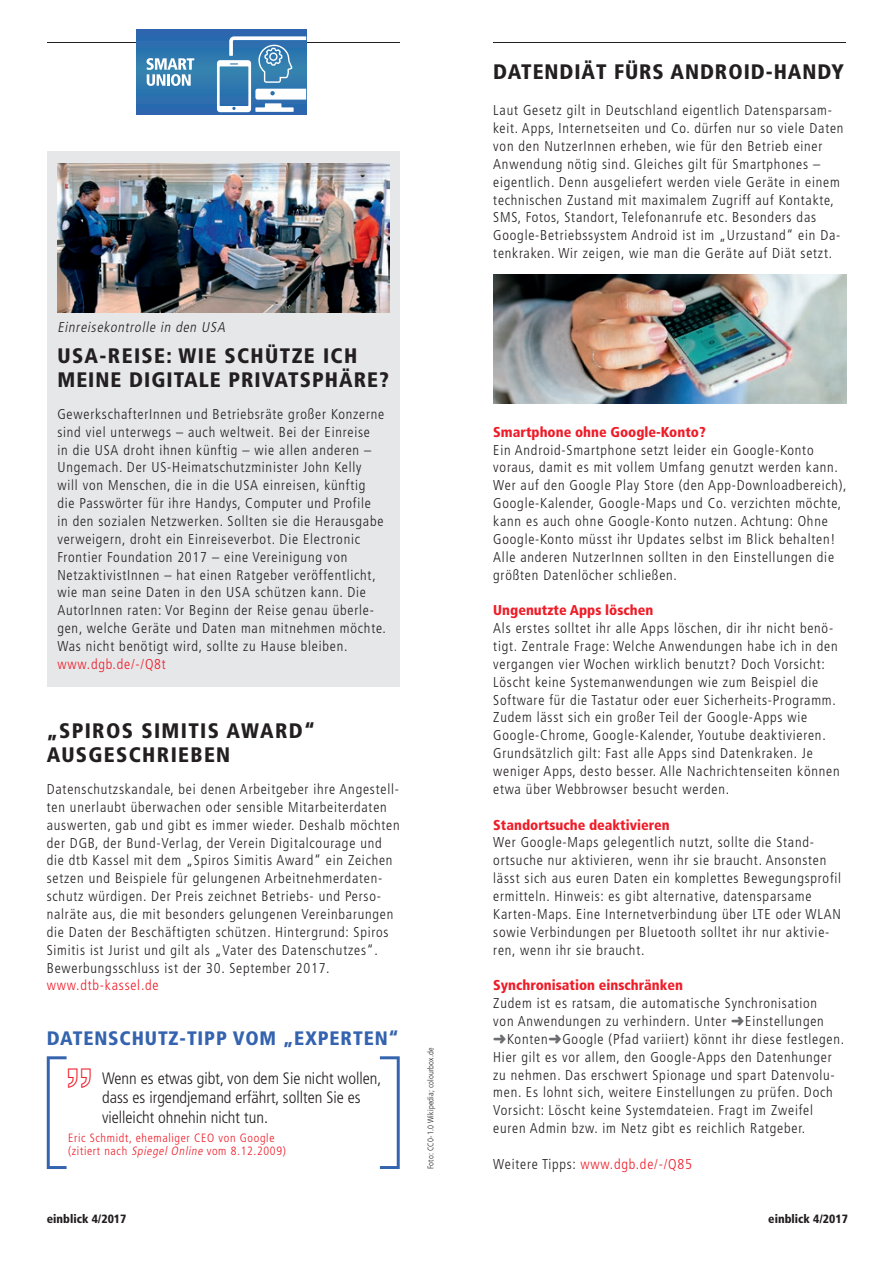
<style>
.page{position:relative;width:893px;height:1263px;background:#fff}
.page>*{position:absolute;margin:0;border:0;box-sizing:border-box;transform-origin:0 0}
.t1{font:900 condensed 21px/24px "Frutiger";letter-spacing:.05em;color:#231f20}
.t2{font:900 condensed 19.5px "Frutiger";letter-spacing:.045em;color:#3463af}
.t3{font:300 condensed 16.5px/19.5px "Frutiger";color:#231f20}
.t4{font:300 condensed 14.25px/17.9px "Frutiger";letter-spacing:.055em;color:#231f20}
.t5{font:900 condensed 14.25px "Frutiger";color:#ee1c28}
.t6{font:300 condensed 14.25px "Frutiger";letter-spacing:.055em;color:#ee1c28}
.t7{font:italic 300 condensed 14.25px "Frutiger";color:#231f20}
.t8{font:300 condensed 12px/13.5px "Frutiger";letter-spacing:.055em;color:#ee1c28}
.t9{font:900 condensed 12px "Frutiger";color:#231f20}
.t10{font:300 condensed 8.25px "Frutiger";letter-spacing:.02em;color:#231f20}
.s1{font-style:italic}
.s2{color:#6c6d70}
.s3{color:#231f20}
</style>
<div class="page">
<hr style="left:47px;top:43px;width:353px;height:1px;background:#231f20">
<hr style="left:493px;top:43px;width:353px;height:1px;background:#231f20">
<div style="left:47px;top:151px;width:353px;height:536px;background:#e6e7e9"></div>
<svg style="left:380px;top:1056px;width:20px;height:113px"></svg>
<svg style="left:136px;top:30px;width:170px;height:85px;background:#2c6fae"></svg>
<svg style="left:146px;top:58px;width:48px;height:28px"></svg>
<svg style="left:217px;top:36px;width:89px;height:76px"></svg>
<img style="left:493px;top:274px;width:353px;height:130px">
<img style="left:57px;top:164px;width:332px;height:149px">
<svg style="left:47px;top:1056px;width:20px;height:113px"></svg>
<p class="t7" style="left:57px;top:319px;width:172px">Einreisekontrolle in den USA</p>
<h1 class="t1" style="left:57px;top:344px;width:333px">USA-REISE: WIE SCHÜTZE ICH<br>MEINE DIGITALE PRIVATSPHÄRE?</h1>
<p class="t4" style="left:57px;top:405px;width:330px">GewerkschafterInnen und Betriebsräte großer Konzerne sind viel unterwegs – auch weltweit. Bei der Einreise<br>in die USA droht ihnen künftig – wie allen anderen – Ungemach. Der US-Heimatschutzminister John Kelly<br>will von Menschen, die in die USA einreisen, künftig die Passwörter für ihre Handys, Computer und Profile<br>in den sozialen Netzwerken. Sollten sie die Herausgabe verweigern, droht ein Einreiseverbot. Die Electronic Frontier Foundation 2017 – eine Vereinigung von NetzaktivistInnen – hat einen Ratgeber veröffentlicht, wie man seine Daten in den USA schützen kann. Die AutorInnen raten: Vor Beginn der Reise genau überle&shy;gen, welche Geräte und Daten man mitnehmen möchte.<br>Was nicht benötigt wird, sollte zu Hause bleiben.</p>
<p class="t6" style="left:57px;top:656px;width:110px">www.dgb.de/-/Q8t</p>
<h1 class="t1" style="left:47px;top:719px;width:270px">„SPIROS SIMITIS AWARD“<br>AUSGESCHRIEBEN</h1>
<p class="t4" style="left:47px;top:780px;width:354px">Datenschutzskandale, bei denen Arbeitgeber ihre Angestell&shy;ten unerlaubt überwachen oder sensible Mitarbeiterdaten auswerten, gab und gibt es immer wieder. Deshalb möchten der DGB, der Bund-Verlag, der Verein Digitalcourage und die dtb Kassel mit dem „Spiros Simitis Award“ ein Zeichen setzen und Beispiele für gelungenen Arbeitnehmerdaten&shy;schutz würdigen. Der Preis zeichnet Betriebs- und Perso&shy;nalräte aus, die mit besonders gelungenen Vereinbarungen die Daten der Beschäftigten schützen. Hintergrund: Spiros Simitis ist Jurist und gilt als „Vater des Datenschutzes“.<br>Bewerbungsschluss ist der 30. September 2017.</p>
<p class="t6" style="left:47px;top:977px;width:113px">www.dtb-kassel.de</p>
<h2 class="t2" style="left:47px;top:1026px;width:353px">DATENSCHUTZ-TIPP VOM „EXPERTEN“</h2>
<p class="t3" style="left:102px;top:1068px;width:281px">Wenn es etwas gibt, von dem Sie nicht wollen, dass es irgendjemand erfährt, sollten Sie es vielleicht ohnehin nicht tun.</p>
<p class="t8" style="left:68px;top:1131px;width:219px">Eric Schmidt, ehemaliger CEO von Google (zitiert nach <span class="s1">Spiegel Online</span> vom 8.12.2009)</p>
<p class="t10" style="left:426px;top:1169px;width:123px;rotate:-90deg">Foto: CC0-1.0 Wikipedia; colourbox.de</p>
<h1 class="t1" style="left:493px;top:59px;width:352px">DATENDIÄT FÜRS ANDROID-HANDY</h1>
<p class="t4" style="left:493px;top:102px;width:352px">Laut Gesetz gilt in Deutschland eigentlich Datensparsam&shy;keit. Apps, Internetseiten und Co. dürfen nur so viele Daten von den NutzerInnen erheben, wie für den Betrieb einer Anwendung nötig sind. Gleiches gilt für Smartphones – eigentlich. Denn ausgeliefert werden viele Geräte in einem technischen Zustand mit maximalem Zugriff auf Kontakte, SMS, Fotos, Standort, Telefonanrufe etc. Besonders das Google-Betriebssystem Android ist im „Urzustand“ ein Da&shy;tenkraken. Wir zeigen, wie man die Geräte auf Diät setzt.</p>
<p class="t5" style="left:493px;top:423px;width:214px">Smartphone ohne Google-Konto?</p>
<p class="t4" style="left:493px;top:441px;width:355px">Ein Android-Smartphone setzt leider ein Google-Konto voraus, damit es mit vollem Umfang genutzt werden kann.<br>Wer auf den Google Play Store (den App-Downloadbereich), Google-Kalender, Google-Maps und Co. verzichten möchte, kann es auch ohne Google-Konto nutzen. Achtung: Ohne Google-Konto müsst ihr Updates selbst im Blick behalten!<br>Alle anderen NutzerInnen sollten in den Einstellungen die größten Datenlöcher schließen.</p>
<p class="t5" style="left:493px;top:602px;width:161px">Ungenutzte Apps löschen</p>
<p class="t4" style="left:493px;top:619px;width:348px">Als erstes solltet ihr alle Apps löschen, dir ihr nicht benö&shy;tigt. Zentrale Frage: Welche Anwendungen habe ich in den vergangen vier Wochen wirklich benutzt? Doch Vorsicht:<br>Löscht keine Systemanwendungen wie zum Beispiel die Software für die Tastatur oder euer Sicherheits-Programm.<br>Zudem lässt sich ein großer Teil der Google-Apps wie Google-Chrome, Google-Kalender, Youtube deaktivieren.<br>Grundsätzlich gilt: Fast alle Apps sind Datenkraken. Je weniger Apps, desto besser. Alle Nachrichtenseiten können etwa über Webbrowser besucht werden.</p>
<p class="t5" style="left:493px;top:816px;width:178px">Standortsuche deaktivieren</p>
<p class="t4" style="left:493px;top:834px;width:349px">Wer Google-Maps gelegentlich nutzt, sollte die Stand&shy;ortsuche nur aktivieren, wenn ihr sie braucht. Ansonsten lässt sich aus euren Daten ein komplettes Bewegungsprofil ermitteln. Hinweis: es gibt alternative, datensparsame Karten-Maps. Eine Internetverbindung über LTE oder WLAN sowie Verbindungen per Bluetooth solltet ihr nur aktivie&shy;ren, wenn ihr sie braucht.</p>
<p class="t5" style="left:493px;top:977px;width:191px">Synchronisation einschränken</p>
<p class="t4" style="left:493px;top:994px;width:352px">Zudem ist es ratsam, die automatische Synchronisation<br>von Anwendungen zu verhindern. Unter <span class="s2">➜</span>Einstellungen <span class="s2">➜</span>Konten<span class="s2">➜</span>Google (Pfad variiert) könnt ihr diese festlegen.<br>Hier gilt es vor allem, den Google-Apps den Datenhunger zu nehmen. Das erschwert Spionage und spart Datenvolu&shy;men. Es lohnt sich, weitere Einstellungen zu prüfen. Doch Vorsicht: Löscht keine Systemdateien. Fragt im Zweifel euren Admin bzw. im Netz gibt es reichlich Ratgeber.</p>
<p class="t6" style="left:493px;top:1156px;width:200px"><span class="s3">Weitere Tipps:</span> www.dgb.de/-/Q85</p>
<p class="t9" style="left:47px;top:1211px;width:81px">einblick 4/2017</p>
<p class="t9" style="left:768px;top:1211px;width:81px">einblick 4/2017</p>
</div>
